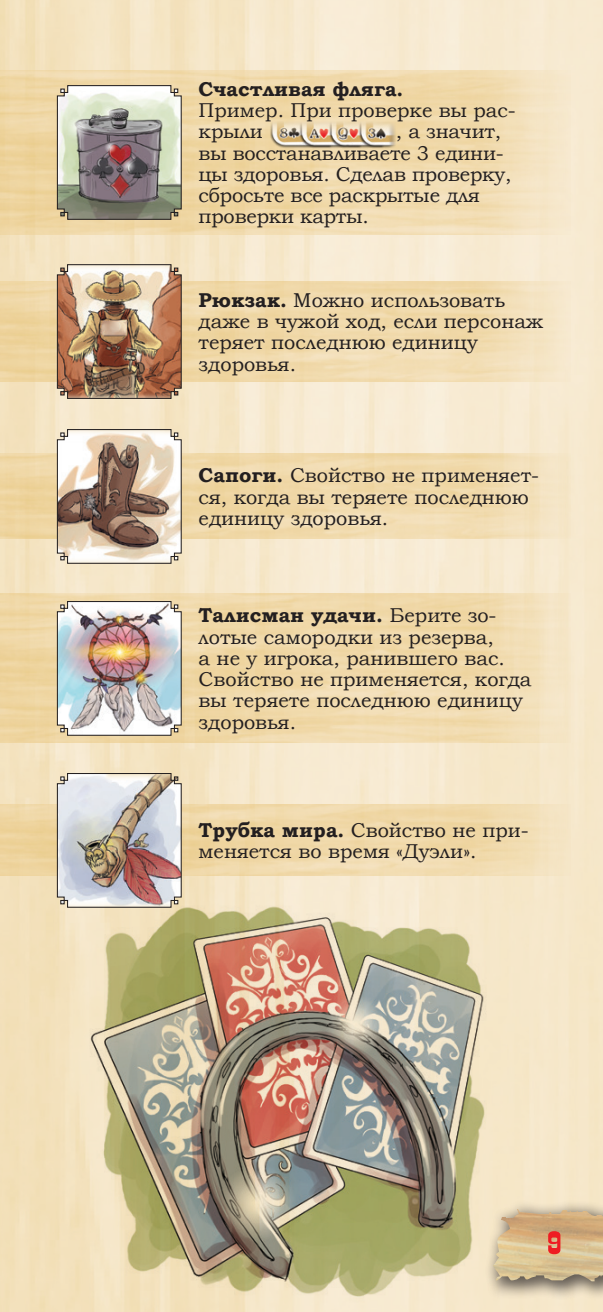
<style>
.page{position:relative;width:603px;height:1312px;background:#fff}
.page>*{position:absolute;margin:0;border:0;box-sizing:border-box;transform-origin:0 0}
.t1{font:35px "Traktir";color:#ee1d23;scale:1.5 1}
.t2{font:20px/21.2px "Bookman Old Style";color:#231f20}
.t3{font:700 20px "Bookman Old Style";color:#231f20}
.s1{font-weight:700}
</style>
<div class="page">
<img style="left:40px;top:875px;width:500px;height:436px">
<img style="left:56px;top:263px;width:126px;height:136px">
<svg style="left:56px;top:428px;width:126px;height:136px"></svg>
<img style="left:56px;top:600px;width:126px;height:136px">
<img style="left:56px;top:772px;width:126px;height:136px">
<img style="left:269px;top:120px;width:126px;height:29px">
<svg style="left:56px;top:85px;width:126px;height:135px;background:#a6a298"></svg>
<div style="left:483px;top:1199px;width:119px;height:101px;background:#231f20;opacity:.7"></div>
<img style="left:493px;top:1208px;width:109px;height:72px">
<p class="t3" style="left:198px;top:74px;width:206px">Счастливая фляга.</p>
<p class="t2" style="left:198px;top:100px;width:319px">Пример. При проверке вы рас&shy;крыли</p>
<p class="t2" style="left:198px;top:121px;width:314px;text-indent:197px">, а значит, вы восстанавливаете 3 едини&shy;цы здоровья. Сделав проверку, сбросьте все раскрытые для проверки карты.</p>
<p class="t2" style="left:198px;top:289px;width:346px"><span class="s1">Рюкзак.</span> Можно использовать даже в чужой ход, если персонаж теряет последнюю единицу здоровья.</p>
<p class="t2" style="left:198px;top:465px;width:342px"><span class="s1">Сапоги.</span> Свойство не применяет&shy;ся, когда вы теряете последнюю единицу здоровья.</p>
<p class="t2" style="left:198px;top:605px;width:334px"><span class="s1">Талисман удачи.</span> Берите зо&shy;лотые самородки из резерва,<br>а не у игрока, ранившего вас.<br>Свойство не применяется, когда вы теряете последнюю единицу здоровья.</p>
<p class="t2" style="left:198px;top:819px;width:331px"><span class="s1">Трубка мира.</span> Свойство не при&shy;меняется во время «Дуэли».</p>
<h1 class="t1" style="left:545px;top:1225px;width:13px">9</h1>
</div>
